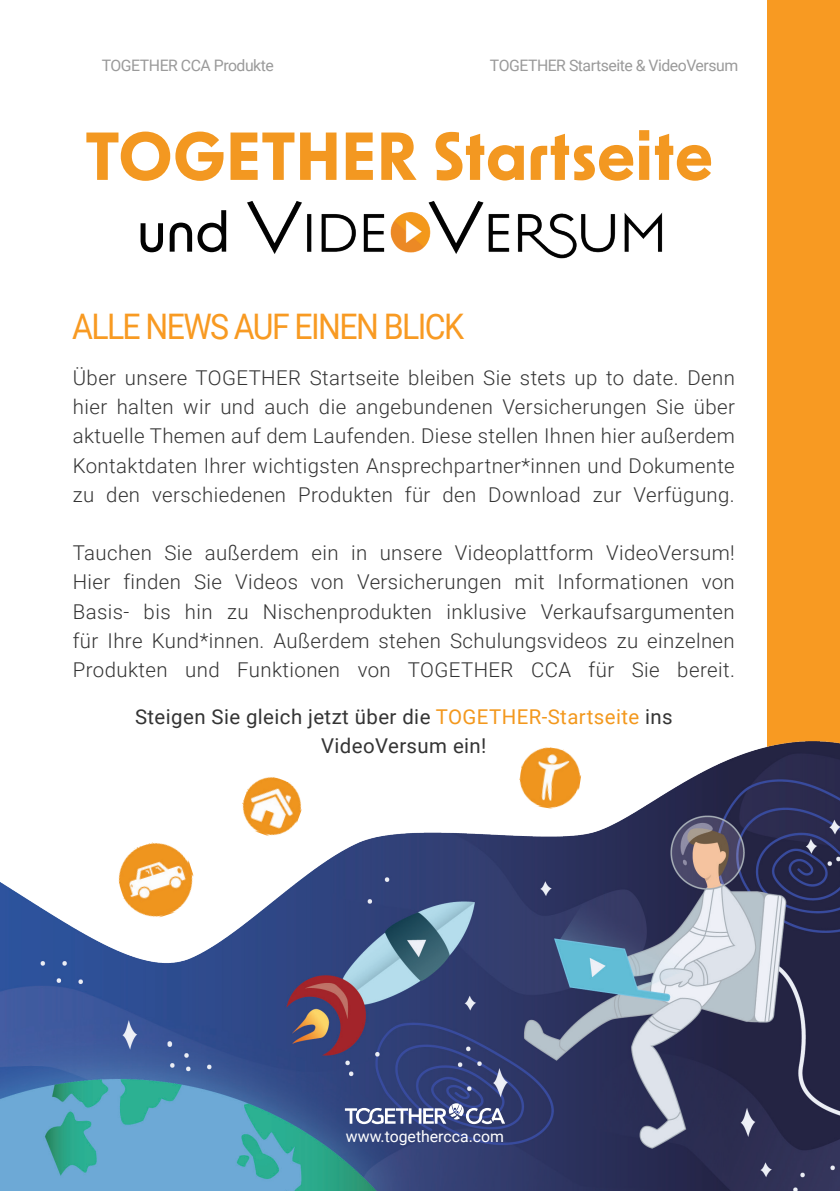
<style>
.page{position:relative;width:840px;height:1191px;background:#fff}
.page>*{position:absolute;margin:0;border:0;box-sizing:border-box;transform-origin:0 0}
.t1{font:700 64.4px "New Order";color:#f39821}
.t2{font:500 53.8px "New Order";color:#020202}
.t3{font:35.2px "Roboto";letter-spacing:-.05em;color:#f89a22;scale:.91 1}
.t4{font:300 20.4px/29.2px "Roboto";letter-spacing:.02em;color:#343434;text-align:justify}
.t5{font:20.4px "Roboto";letter-spacing:.02em;color:#343434}
.t6{font:15.8px "Roboto";letter-spacing:-.03em;color:#9a9a9a}
.t7{font:15.8px "Roboto";color:#fff}
.s1{color:#f3981d}
</style>
<div class="page">
<div style="left:767px;top:0;width:72px;height:1191px;background:#f89a22"></div>
<img style="left:0;top:741px;width:839px;height:450px">
<img style="left:235px;top:769px;width:74px;height:74px">
<img style="left:110px;top:833px;width:92px;height:93px">
<img style="left:515px;top:743px;width:69px;height:69px">
<svg style="left:345px;top:1103px;width:160px;height:21px"></svg>
<img style="left:247px;top:201px;width:416px;height:58px">
<p class="t6" style="left:102px;top:54px;width:173px">TOGETHER CCA Produkte</p>
<p class="t6" style="left:489px;top:54px;width:250px">TOGETHER Startseite &amp; VideoVersum</p>
<p class="t1" style="left:85px;top:114px;width:629px">TOGETHER Startseite</p>
<p class="t2" style="left:137px;top:197px;width:94px">und</p>
<p class="t3" style="left:72px;top:301px;width:432px">ALLE NEWS AUF EINEN BLICK</p>
<p class="t4" style="left:73px;top:362px;width:663px">Über unsere TOGETHER Startseite bleiben Sie stets up to date. Denn hier halten wir und auch die angebundenen Versicherungen Sie über aktuelle Themen auf dem Laufenden. Diese stellen Ihnen hier außerdem Kontaktdaten Ihrer wichtigsten Ansprechpartner*innen und Dokumente zu den verschiedenen Produkten für den Download zur Verfügung.</p>
<p class="t4" style="left:73px;top:537px;width:663px">Tauchen Sie außerdem ein in unsere Videoplattform VideoVersum!<br>Hier finden Sie Videos von Versicherungen mit Informationen von Basis- bis hin zu Nischenprodukten inklusive Verkaufsargumenten für Ihre Kund*innen. Außerdem stehen Schulungsvideos zu einzelnen Produkten und Funktionen von TOGETHER CCA für Sie bereit.</p>
<p class="t5" style="left:135px;top:702px;width:539px">Steigen Sie gleich jetzt über die <span class="s1">TOGETHER-Startseite</span> ins</p>
<p class="t5" style="left:321px;top:732px;width:167px">VideoVersum ein!</p>
<p class="t7" style="left:346px;top:1125px;width:159px">www.togethercca.com</p>
</div>
